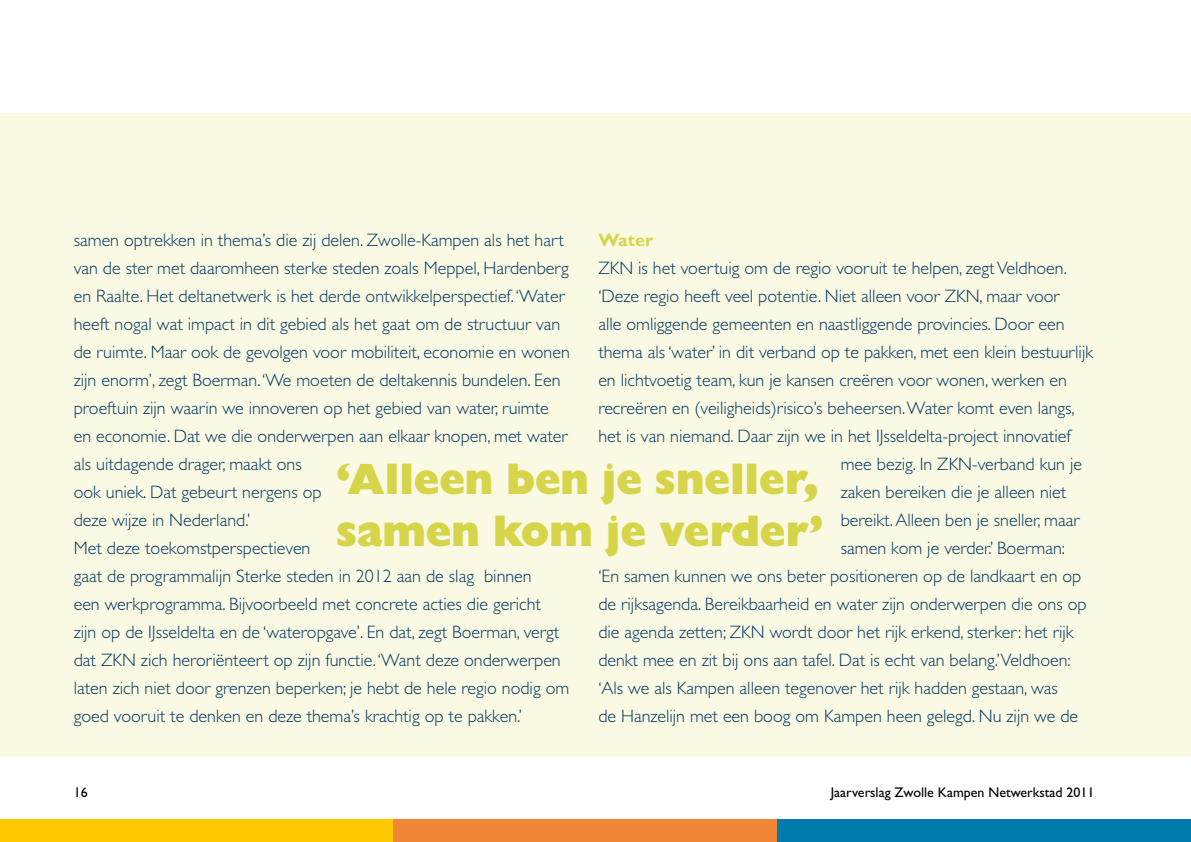
<style>
.page{position:relative;width:1191px;height:842px;background:#fff}
.page>*{position:absolute;margin:0;border:0;box-sizing:border-box;transform-origin:0 0}
.t1{font:43.4px/52px "Gill Sans Extra Bold Display";color:#d6d549}
.t2{font:300 18px/28px "Gill Sans";color:#00355e}
.t3{font:700 18px "Gill Sans";color:#d6d549}
.t4{font:14px "Gill Sans";color:#000}
</style>
<div class="page">
<div style="left:0;top:113px;width:1191px;height:644px;background:#f9f9e4"></div>
<div style="left:392px;top:819px;width:385px;height:23px;background:#f08737"></div>
<div style="left:0;top:819px;width:392px;height:23px;background:#fec900"></div>
<div style="left:777px;top:819px;width:414px;height:23px;background:#007bae"></div>
<p class="t2" style="left:74px;top:226px;width:498px">samen optrekken in thema’s die zij delen. Zwolle-Kampen als het hart van de ster met daaromheen sterke steden zoals Meppel, Hardenberg en Raalte. Het deltanetwerk is het derde ontwikkelperspectief. ‘Water heeft nogal wat impact in dit gebied als het gaat om de structuur van de ruimte. Maar ook de gevolgen voor mobiliteit, economie en wonen zijn enorm’, zegt Boerman. ‘We moeten de deltakennis bundelen. Een proeftuin zijn waarin we innoveren op het gebied van water, ruimte en economie. Dat we die onderwerpen aan elkaar knopen, met water als uitdagende drager, maakt ons<br>ook uniek. Dat gebeurt nergens op<br>deze wijze in Nederland.’<br>Met deze toekomstperspectieven<br>gaat de programmalijn Sterke steden in 2012 aan de slag binnen<br>een werkprogramma. Bijvoorbeeld met concrete acties die gericht<br>zijn op de IJsseldelta en de ‘wateropgave’. En dat, zegt Boerman, vergt dat ZKN zich heroriënteert op zijn functie. ‘Want deze onderwerpen laten zich niet door grenzen beperken; je hebt de hele regio nodig om goed vooruit te denken en deze thema’s krachtig op te pakken.’</p>
<p class="t3" style="left:598px;top:229px;width:56px">Water</p>
<p class="t2" style="left:598px;top:254px;width:470px">ZKN is het voertuig om de regio vooruit te helpen, zegt Veldhoen.</p>
<p class="t2" style="left:598px;top:282px;width:463px">‘Deze regio heeft veel potentie. Niet alleen voor ZKN, maar voor</p>
<p class="t2" style="left:598px;top:310px;width:468px">alle omliggende gemeenten en naastliggende provincies. Door een</p>
<p class="t2" style="left:598px;top:338px;width:496px">thema als ‘water’ in dit verband op te pakken, met een klein bestuurlijk</p>
<p class="t2" style="left:598px;top:366px;width:470px">en lichtvoetig team, kun je kansen creëren voor wonen, werken en</p>
<p class="t2" style="left:598px;top:394px;width:478px">recreëren en (veiligheids)risico’s beheersen. Water komt even langs,</p>
<p class="t2" style="left:598px;top:422px;width:474px">het is van niemand. Daar zijn we in het IJsseldelta-project innovatief</p>
<p class="t2" style="left:840px;top:450px;width:243px">mee bezig. In ZKN-verband kun je</p>
<p class="t2" style="left:840px;top:478px;width:227px">zaken bereiken die je alleen niet</p>
<p class="t2" style="left:840px;top:506px;width:240px">bereikt. Alleen ben je sneller, maar</p>
<p class="t2" style="left:840px;top:534px;width:226px">samen kom je verder.’ Boerman:</p>
<p class="t2" style="left:598px;top:562px;width:484px">‘En samen kunnen we ons beter positioneren op de landkaart en op</p>
<p class="t2" style="left:598px;top:590px;width:490px">de rijksagenda. Bereikbaarheid en water zijn onderwerpen die ons op</p>
<p class="t2" style="left:598px;top:618px;width:477px">die agenda zetten; ZKN wordt door het rijk erkend, sterker: het rijk</p>
<p class="t2" style="left:598px;top:646px;width:474px">denkt mee en zit bij ons aan tafel. Dat is echt van belang.’Veldhoen:</p>
<p class="t2" style="left:598px;top:674px;width:461px">‘Als we als Kampen alleen tegenover het rijk hadden gestaan, was</p>
<p class="t2" style="left:598px;top:702px;width:481px">de Hanzelijn met een boog om Kampen heen gelegd. Nu zijn we de</p>
<h1 class="t1" style="left:336px;top:453px;width:489px">‘Alleen ben je sneller, samen kom je verder’</h1>
<p class="t4" style="left:74px;top:784px;width:15px">16</p>
<p class="t4" style="left:830px;top:784px;width:265px">Jaarverslag Zwolle Kampen Netwerkstad 2011</p>
</div>
